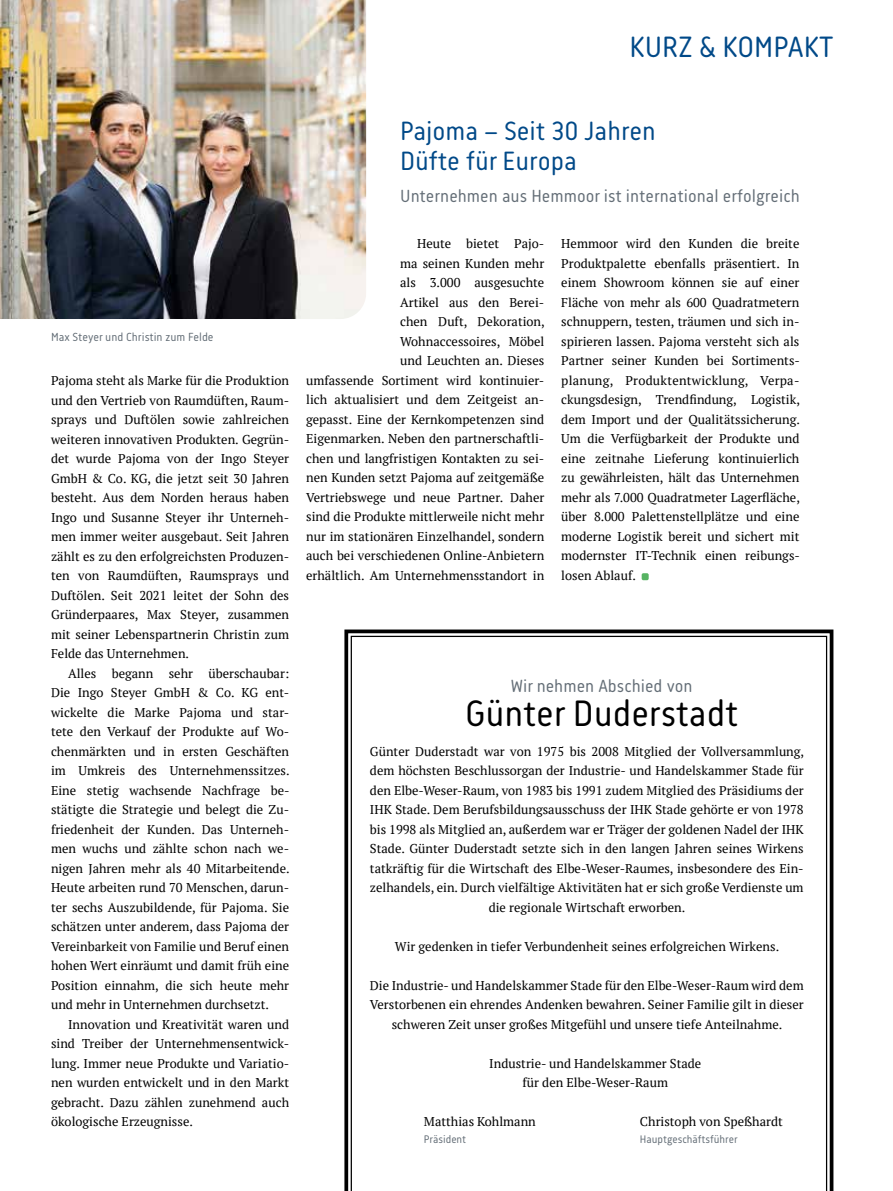
<style>
.page{position:relative;width:893px;height:1191px;background:#fff}
.page>*{position:absolute;margin:0;border:0;box-sizing:border-box;transform-origin:0 0}
.t1{font:37.5px "Korb";color:#000}
.t2{font:30px "Korb";letter-spacing:.005em;color:#004988}
.t3{font:27px/30px "Korb";color:#004988}
.t4{font:18px "Korb";letter-spacing:.005em;color:#646e77}
.t5{font:12.75px/19.5px "PT Serif";color:#000;text-align:justify}
.t6{font:12px "Korb";color:#646e77}
.t7{font:11.25px "Korb";color:#646e77}
</style>
<div class="page">
<svg style="left:344px;top:629px;width:490px;height:562px;background:#6b6b6b"></svg>
<svg style="left:351px;top:636px;width:476px;height:555px"></svg>
<div style="left:642px;top:573px;width:7px;height:7px;background:#57b363;border-radius:2px"></div>
<img style="left:0;top:0;width:366px;height:319px">
<h2 class="t2" style="left:629px;top:30px;width:205px">KURZ &amp; KOMPAKT</h2>
<p class="t6" style="left:51px;top:330px;width:164px">Max Steyer und Christin zum Felde</p>
<p class="t5" style="left:51px;top:371px;width:240px">Pajoma steht als Marke für die Produktion und den Vertrieb von Raumdüften, Raum&shy;sprays und Duftölen sowie zahlreichen weiteren innovativen Produkten. Gegrün&shy;det wurde Pajoma von der Ingo Steyer GmbH &amp; Co. KG, die jetzt seit 30 Jahren besteht. Aus dem Norden heraus haben Ingo und Susanne Steyer ihr Unterneh&shy;men immer weiter ausgebaut. Seit Jahren zählt es zu den erfolgreichsten Produzen&shy;ten von Raumdüften, Raumsprays und Duftölen. Seit 2021 leitet der Sohn des Gründerpaares, Max Steyer, zusammen mit seiner Lebenspartnerin Christin zum Felde das Unternehmen.</p>
<p class="t5" style="left:51px;top:663px;width:240px;text-indent:17px">Alles begann sehr überschaubar:<br>Die Ingo Steyer GmbH &amp; Co. KG ent&shy;wickelte die Marke Pajoma und star&shy;tete den Verkauf der Produkte auf Wo&shy;chenmärkten und in ersten Geschäften im Umkreis des Unternehmenssitzes.<br>Eine stetig wachsende Nachfrage be&shy;stätigte die Strategie und belegt die Zu&shy;friedenheit der Kunden. Das Unterneh&shy;men wuchs und zählte schon nach we&shy;nigen Jahren mehr als 40 Mitarbeitende.<br>Heute arbeiten rund 70 Menschen, darun&shy;ter sechs Auszubildende, für Pajoma. Sie schätzen unter anderem, dass Pajoma der Vereinbarkeit von Familie und Beruf einen hohen Wert einräumt und damit früh eine Position einnahm, die sich heute mehr und mehr in Unternehmen durchsetzt.</p>
<p class="t5" style="left:51px;top:1014px;width:240px;text-indent:17px">Innovation und Kreativität waren und sind Treiber der Unternehmensentwick&shy;lung. Immer neue Produkte und Variatio&shy;nen wurden entwickelt und in den Markt gebracht. Dazu zählen zunehmend auch ökologische Erzeugnisse.</p>
<h3 class="t3" style="left:400px;top:115px;width:257px">Pajoma – Seit 30 Jahren<br>Düfte für Europa</h3>
<h3 class="t4" style="left:400px;top:186px;width:401px">Unternehmen aus Hemmoor ist international erfolgreich</h3>
<p class="t5" style="left:306px;top:234px;width:240px;text-align:right">Heute bietet Pajo-<br>ma seinen Kunden mehr<br>als 3.000 ausgesuchte<br>Artikel aus den Berei-<br>chen Duft, Dekoration, Wohnaccessoires, Möbel<br>und Leuchten an. Dieses<br>umfassende Sortiment wird kontinuier&shy;lich aktualisiert und dem Zeitgeist an&shy;gepasst. Eine der Kernkompetenzen sind Eigenmarken. Neben den partnerschaftli&shy;chen und langfristigen Kontakten zu sei&shy;nen Kunden setzt Pajoma auf zeitgemäße Vertriebswege und neue Partner. Daher sind die Produkte mittlerweile nicht mehr nur im stationären Einzelhandel, sondern auch bei verschiedenen Online-Anbietern erhältlich. Am Unternehmensstandort in</p>
<p class="t5" style="left:561px;top:234px;width:240px">Hemmoor wird den Kunden die breite Produktpalette ebenfalls präsentiert. In einem Showroom können sie auf einer Fläche von mehr als 600 Quadratmetern schnuppern, testen, träumen und sich in&shy;spirieren lassen. Pajoma versteht sich als Partner seiner Kunden bei Sortiments&shy;planung, Produktentwicklung, Verpa&shy;ckungsdesign, Trendfindung, Logistik, dem Import und der Qualitätssicherung.<br>Um die Verfügbarkeit der Produkte und eine zeitnahe Lieferung kontinuierlich zu gewährleisten, hält das Unternehmen mehr als 7.000 Quadratmeter Lagerfläche, über 8.000 Palettenstellplätze und eine moderne Logistik bereit und sichert mit modernster IT-Technik einen reibungs&shy;losen Ablauf.</p>
<h3 class="t4" style="left:511px;top:675px;width:183px">Wir nehmen Abschied von</h3>
<h1 class="t1" style="left:465px;top:692px;width:275px">Günter Duderstadt</h1>
<p class="t5" style="left:370px;top:741px;width:436px;text-align:center">Günter Duderstadt war von 1975 bis 2008 Mitglied der Vollversammlung, dem höchsten Beschlussorgan der Industrie- und Handelskammer Stade für den Elbe-Weser-Raum, von 1983 bis 1991 zudem Mitglied des Präsidiums der IHK Stade. Dem Berufsbildungsausschuss der IHK Stade gehörte er von 1978 bis 1998 als Mitglied an, außerdem war er Träger der goldenen Nadel der IHK Stade. Günter Duderstadt setzte sich in den langen Jahren seines Wirkens tatkräftig für die Wirtschaft des Elbe-Weser-Raumes, insbesondere des Ein&shy;zelhandels, ein. Durch vielfältige Aktivitäten hat er sich große Verdienste um die regionale Wirtschaft erworben.</p>
<p class="t5" style="left:395px;top:936px;width:386px">Wir gedenken in tiefer Verbundenheit seines erfolgreichen Wirkens.</p>
<p class="t5" style="left:370px;top:975px;width:435px;text-align:center">Die Industrie- und Handelskammer Stade für den Elbe-Weser-Raum wird dem<br>Verstorbenen ein ehrendes Andenken bewahren. Seiner Familie gilt in dieser schweren Zeit unser großes Mitgefühl und unsere tiefe Anteilnahme.</p>
<p class="t5" style="left:489px;top:1053px;width:213px;text-align:center">Industrie- und Handelskammer Stade für den Elbe-Weser-Raum</p>
<p class="t5" style="left:424px;top:1112px;width:113px">Matthias Kohlmann</p>
<p class="t5" style="left:640px;top:1112px;width:144px">Christoph von Speßhardt</p>
<p class="t7" style="left:424px;top:1132px;width:44px">Präsident</p>
<p class="t7" style="left:640px;top:1132px;width:99px">Hauptgeschäftsführer</p>
</div>
